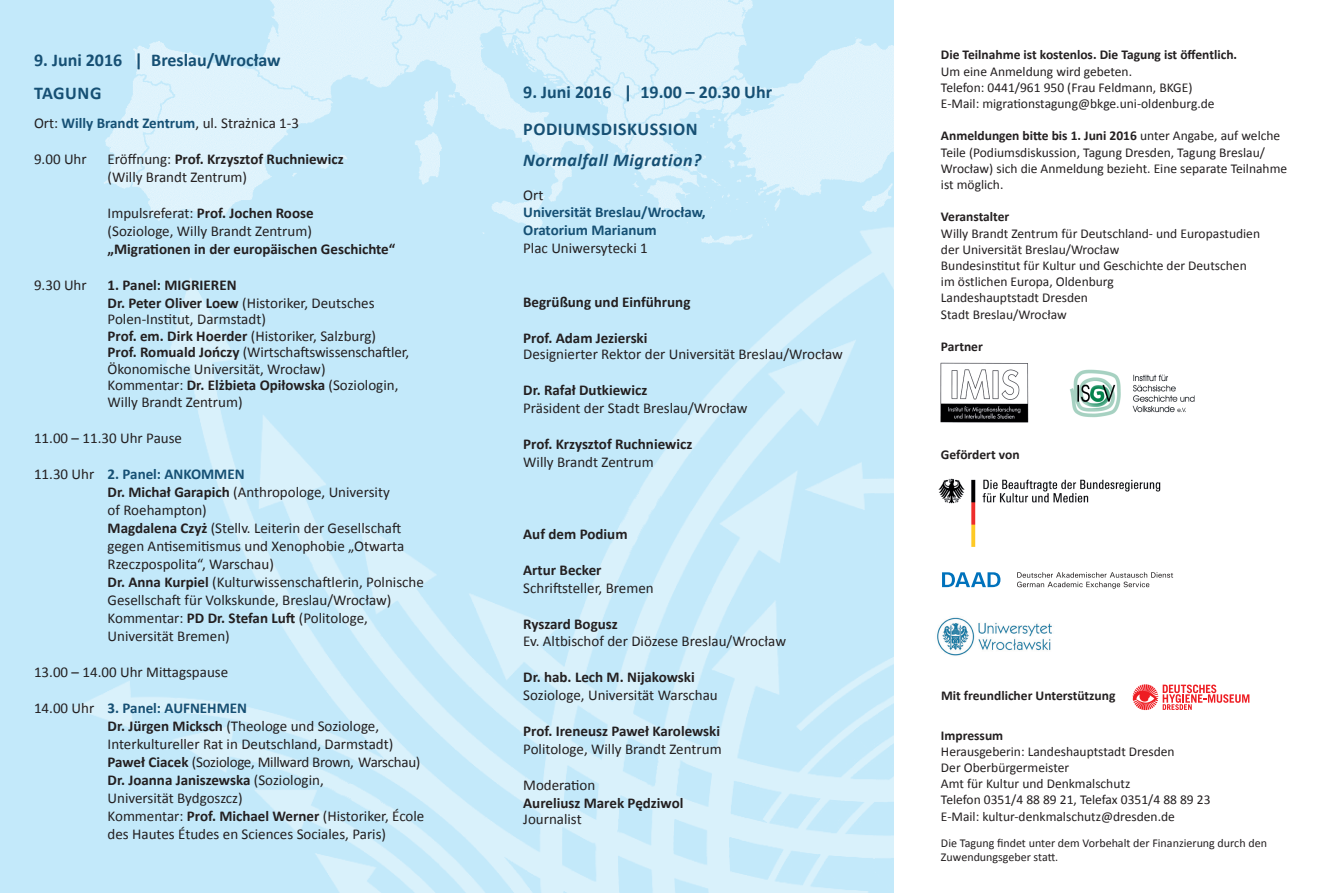
<style>
.page{position:relative;width:1340px;height:893px;background:#fff}
.page>*{position:absolute;margin:0;border:0;box-sizing:border-box;transform-origin:0 0}
.t1{font:700 18px "Calibri";color:#165074}
.t2{font:italic 700 18px "Calibri";letter-spacing:.03em;color:#165074}
.t3{font:700 18px "Calibri";letter-spacing:.03em;color:#165074}
.t4{font:15px/18px "Calibri";color:#231f20}
.t5{font:700 15px/16.5px "Calibri";color:#231f20}
.t6{font:700 15px/18px "Calibri";color:#165074}
.t7{font:15px "Calibri";letter-spacing:-.02em;color:#231f20}
.t8{font:13.5px/16.2px "Calibri";color:#231f20}
.t9{font:700 13.5px/16.2px "Calibri";color:#231f20}
.t10{font:12px/14.4px "Calibri";color:#231f20}
.s1{font-weight:700;color:#165074}
.s2{font-weight:700}
.s3{font-weight:400;color:#231f20}
.s4{font-weight:400}
</style>
<div class="page">
<img style="left:0;top:77px;width:893px;height:816px">
<img style="left:71px;top:0;width:822px;height:261px">
<img style="left:938px;top:478px;width:223px;height:69px">
<img style="left:941px;top:363px;width:87px;height:59px">
<img style="left:1070px;top:369px;width:125px;height:49px">
<svg style="left:942px;top:572px;width:58px;height:15px"></svg>
<svg style="left:1017px;top:572px;width:156px;height:17px"></svg>
<img style="left:937px;top:617px;width:115px;height:39px">
<svg style="left:1132px;top:684px;width:117px;height:26px"></svg>
<p class="t1" style="left:34px;top:49px;width:248px">9. Juni 2016 | Breslau/Wrocław</p>
<p class="t1" style="left:34px;top:82px;width:69px">TAGUNG</p>
<p class="t1" style="left:523px;top:81px;width:250px">9. Juni 2016 | 19.00 – 20.30 Uhr</p>
<p class="t4" style="left:34px;top:113px;width:266px">Ort: <span class="s1">Willy Brandt Zentrum</span>, ul. Strażnica 1-3</p>
<p class="t4" style="left:34px;top:149px;width:54px">9.00 Uhr</p>
<p class="t4" style="left:108px;top:149px;width:238px">Eröffnung: <span class="s2">Prof. Krzysztof Ruchniewicz </span>(Willy Brandt Zentrum)</p>
<p class="t4" style="left:108px;top:203px;width:207px">Impulsreferat: <span class="s2">Prof. Jochen Roose </span>(Soziologe, Willy Brandt Zentrum)</p>
<p class="t5" style="left:108px;top:240px;width:289px">„Migrationen in der europäischen Geschichte“</p>
<p class="t4" style="left:34px;top:275px;width:54px">9.30 Uhr</p>
<p class="t5" style="left:108px;top:276px;width:131px">1. Panel: MIGRIEREN</p>
<p class="t4" style="left:108px;top:294px;width:268px;line-height:16.5px"><span class="s2">Dr. Peter Oliver Loew</span> (Historiker, Deutsches<br>Polen-Institut, Darmstadt)</p>
<p class="t4" style="left:108px;top:326px;width:270px"><span class="s2">Prof. em. Dirk Hoerder</span> (Historiker, Salzburg)</p>
<p class="t4" style="left:108px;top:343px;width:303px;line-height:16.5px"><span class="s2">Prof. Romuald Jończy</span> (Wirtschaftswissenschaftler,<br>Ökonomische Universität, Wrocław)</p>
<p class="t4" style="left:108px;top:376px;width:292px;line-height:16.5px">Kommentar: <span class="s2">Dr. Elżbieta Opiłowska</span> (Soziologin,<br>Willy Brandt Zentrum)</p>
<p class="t4" style="left:34px;top:428px;width:149px">11.00 – 11.30 Uhr Pause</p>
<p class="t6" style="left:34px;top:464px;width:212px"><span class="s3">11.30 Uhr</span> 2. Panel: ANKOMMEN</p>
<p class="t4" style="left:108px;top:482px;width:284px"><span class="s2">Dr. Michał Garapich</span> (Anthropologe, University of Roehampton)</p>
<p class="t4" style="left:108px;top:518px;width:298px"><span class="s2">Magdalena Czyż</span> (Stellv. Leiterin der Gesellschaft gegen Antisemitismus und Xenophobie „Otwarta</p>
<p class="t4" style="left:108px;top:554px;width:168px">Rzeczpospolita“, Warschau)</p>
<p class="t4" style="left:108px;top:572px;width:318px"><span class="s2">Dr. Anna Kurpiel</span> (Kulturwissenschaftlerin, Polnische</p>
<p class="t4" style="left:108px;top:590px;width:285px">Gesellschaft für Volkskunde, Breslau/Wrocław)</p>
<p class="t4" style="left:108px;top:608px;width:262px">Kommentar: <span class="s2">PD Dr. Stefan Luft</span> (Politologe,<br>Universität Bremen)</p>
<p class="t4" style="left:34px;top:662px;width:196px">13.00 – 14.00 Uhr Mittagspause</p>
<p class="t6" style="left:34px;top:698px;width:214px"><span class="s3">14.00 Uhr</span> 3. Panel: AUFNEHMEN</p>
<p class="t4" style="left:108px;top:716px;width:287px"><span class="s2">Dr. Jürgen Micksch</span> (Theologe und Soziologe,<br>Interkultureller Rat in Deutschland, Darmstadt)</p>
<p class="t7" style="left:108px;top:753px;width:314px"><span class="s2">Paweł Ciacek</span> (Soziologe, Millward Brown, Warschau)</p>
<p class="t4" style="left:108px;top:770px;width:218px"><span class="s2">Dr. Joanna Janiszewska</span> (Soziologin,<br>Universität Bydgoszcz)</p>
<p class="t4" style="left:108px;top:806px;width:318px">Kommentar: <span class="s2">Prof. Michael Werner</span> (Historiker, École</p>
<p class="t4" style="left:108px;top:824px;width:280px">des Hautes Études en Sciences Sociales, Paris)</p>
<p class="t3" style="left:523px;top:118px;width:176px">PODIUMSDISKUSSION</p>
<p class="t2" style="left:523px;top:149px;width:180px">Normalfall Migration?</p>
<p class="t4" style="left:523px;top:186px;width:22px">Ort</p>
<p class="t6" style="left:523px;top:202px;width:184px">Universität Breslau/Wrocław,<br>Oratorium Marianum</p>
<p class="t4" style="left:523px;top:238px;width:126px">Plac Uniwersytecki 1</p>
<p class="t5" style="left:523px;top:293px;width:169px">Begrüßung und Einführung</p>
<p class="t5" style="left:523px;top:329px;width:126px">Prof. Adam Jezierski</p>
<p class="t4" style="left:523px;top:345px;width:321px">Designierter Rektor der Universität Breslau/Wrocław</p>
<p class="t5" style="left:523px;top:381px;width:126px">Dr. Rafał Dutkiewicz</p>
<p class="t4" style="left:523px;top:399px;width:226px">Präsident der Stadt Breslau/Wrocław</p>
<p class="t5" style="left:523px;top:435px;width:170px">Prof. Krzysztof Ruchniewicz</p>
<p class="t4" style="left:523px;top:453px;width:132px">Willy Brandt Zentrum</p>
<p class="t5" style="left:523px;top:525px;width:106px">Auf dem Podium</p>
<p class="t5" style="left:523px;top:561px;width:80px">Artur Becker</p>
<p class="t4" style="left:523px;top:579px;width:132px">Schriftsteller, Bremen</p>
<p class="t5" style="left:523px;top:615px;width:96px">Ryszard Bogusz</p>
<p class="t4" style="left:523px;top:631px;width:264px">Ev. Altbischof der Diözese Breslau/Wrocław</p>
<p class="t5" style="left:523px;top:668px;width:173px">Dr. hab. Lech M. Nijakowski</p>
<p class="t4" style="left:523px;top:685px;width:196px">Soziologe, Universität Warschau</p>
<p class="t5" style="left:523px;top:722px;width:198px">Prof. Ireneusz Paweł Karolewski</p>
<p class="t4" style="left:523px;top:739px;width:200px">Politologe, Willy Brandt Zentrum</p>
<p class="t4" style="left:523px;top:775px;width:74px">Moderation</p>
<p class="t5" style="left:523px;top:794px;width:162px">Aureliusz Marek Pędziwol<br><span class="s4">Journalist</span></p>
<p class="t9" style="left:941px;top:46px;width:298px">Die Teilnahme ist kostenlos. Die Tagung ist öffentlich.<br><span class="s4">Um eine Anmeldung wird gebeten.</span></p>
<p class="t8" style="left:941px;top:79px;width:275px">Telefon: 0441/961 950 (Frau Feldmann, BKGE)<br>E-Mail: migrationstagung@bkge.uni-oldenburg.de</p>
<p class="t8" style="left:941px;top:127px;width:348px"><span class="s2">Anmeldungen bitte bis 1. Juni 2016</span> unter Angabe, auf welche Teile (Podiumsdiskussion, Tagung Dresden, Tagung Breslau/ Wrocław) sich die Anmeldung bezieht. Eine separate Teilnahme ist möglich.</p>
<p class="t9" style="left:941px;top:208px;width:70px">Veranstalter</p>
<p class="t8" style="left:941px;top:224px;width:320px">Willy Brandt Zentrum für Deutschland- und Europastudien der Universität Breslau/Wrocław</p>
<p class="t8" style="left:941px;top:257px;width:307px">Bundesinstitut für Kultur und Geschichte der Deutschen im östlichen Europa, Oldenburg</p>
<p class="t8" style="left:941px;top:289px;width:148px">Landeshauptstadt Dresden</p>
<p class="t8" style="left:941px;top:305px;width:127px">Stadt Breslau/Wrocław</p>
<p class="t9" style="left:941px;top:337px;width:43px">Partner</p>
<p class="t9" style="left:941px;top:445px;width:80px">Gefördert von</p>
<p class="t9" style="left:941px;top:687px;width:176px">Mit freundlicher Unterstützung</p>
<p class="t8" style="left:941px;top:726px;width:235px"><span class="s2">Impressum<br></span>Herausgeberin: Landeshauptstadt Dresden</p>
<p class="t8" style="left:941px;top:759px;width:130px">Der Oberbürgermeister</p>
<p class="t8" style="left:941px;top:775px;width:191px">Amt für Kultur und Denkmalschutz</p>
<p class="t8" style="left:941px;top:791px;width:271px">Telefon 0351/4 88 89 21, Telefax 0351/4 88 89 23</p>
<p class="t8" style="left:941px;top:807px;width:235px">E-Mail: kultur-denkmalschutz@dresden.de</p>
<p class="t10" style="left:941px;top:835px;width:327px">Die Tagung findet unter dem Vorbehalt der Finanzierung durch den<br>Zuwendungsgeber statt.</p>
</div>
